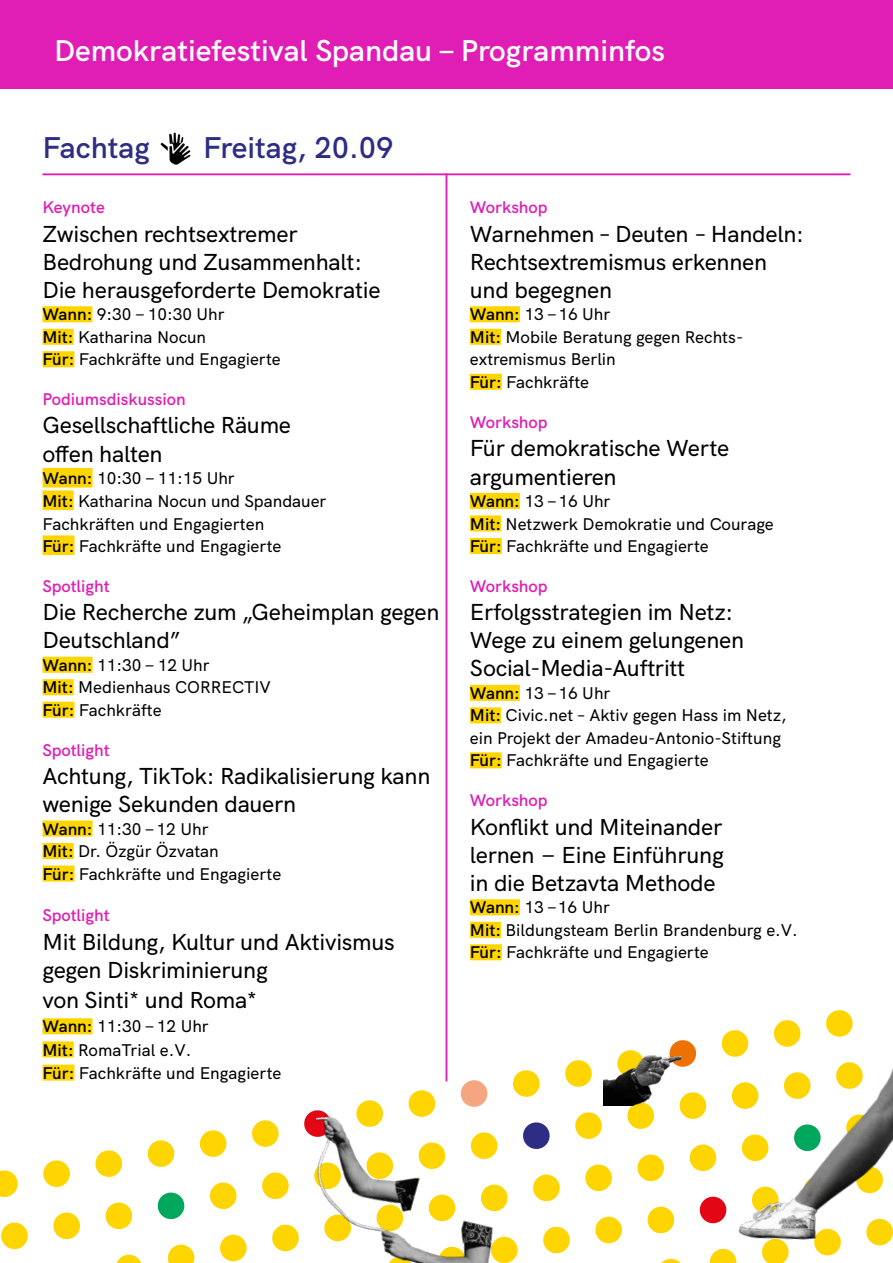
<style>
.page{position:relative;width:893px;height:1263px;background:#fff}
.page>*{position:absolute;margin:0;border:0;box-sizing:border-box;transform-origin:0 0}
.t1{font:600 30px "HK Grotesk";color:#fff}
.t2{font:600 30px "HK Grotesk";color:#2d2e83}
.t3{font:500 23.1px/28.2px "HK Grotesk";letter-spacing:-.01em;color:#000}
.t4{font:500 16.95px/22.5px "HK Grotesk";color:#000}
.t5{font:600 16.8px "HK Grotesk";color:#e01db4}
.t6{font:500 16.8px/22.5px "HK Grotesk";color:#000}
.s1{font-weight:600}
</style>
<div class="page">
<div style="left:43px;top:306px;width:49px;height:16px;background:#ffd500"></div>
<div style="left:43px;top:329px;width:31px;height:16px;background:#ffd500"></div>
<div style="left:43px;top:351px;width:31px;height:16px;background:#ffd500"></div>
<div style="left:43px;top:468px;width:50px;height:19px;background:#ffd500"></div>
<div style="left:43px;top:490px;width:31px;height:20px;background:#ffd500"></div>
<div style="left:43px;top:535px;width:32px;height:20px;background:#ffd500"></div>
<div style="left:43px;top:657px;width:50px;height:16px;background:#ffd500"></div>
<div style="left:43px;top:679px;width:31px;height:16px;background:#ffd500"></div>
<div style="left:43px;top:702px;width:32px;height:16px;background:#ffd500"></div>
<div style="left:43px;top:820px;width:50px;height:16px;background:#ffd500"></div>
<div style="left:43px;top:843px;width:31px;height:16px;background:#ffd500"></div>
<div style="left:43px;top:865px;width:32px;height:16px;background:#ffd500"></div>
<div style="left:43px;top:1018px;width:50px;height:16px;background:#ffd500"></div>
<div style="left:43px;top:1041px;width:31px;height:16px;background:#ffd500"></div>
<div style="left:43px;top:1064px;width:32px;height:16px;background:#ffd500"></div>
<div style="left:470px;top:306px;width:50px;height:16px;background:#ffd500"></div>
<div style="left:470px;top:329px;width:31px;height:16px;background:#ffd500"></div>
<div style="left:470px;top:374px;width:32px;height:16px;background:#ffd500"></div>
<div style="left:470px;top:493px;width:50px;height:16px;background:#ffd500"></div>
<div style="left:470px;top:515px;width:31px;height:16px;background:#ffd500"></div>
<div style="left:470px;top:538px;width:32px;height:16px;background:#ffd500"></div>
<div style="left:470px;top:685px;width:50px;height:16px;background:#ffd500"></div>
<div style="left:470px;top:707px;width:31px;height:16px;background:#ffd500"></div>
<div style="left:470px;top:752px;width:32px;height:16px;background:#ffd500"></div>
<div style="left:470px;top:899px;width:50px;height:16px;background:#ffd500"></div>
<div style="left:470px;top:922px;width:31px;height:16px;background:#ffd500"></div>
<div style="left:470px;top:944px;width:32px;height:16px;background:#ffd500"></div>
<img style="left:160px;top:133px;width:31px;height:32px">
<div style="left:0;top:0;width:893px;height:88px;background:#e01db4"></div>
<hr style="left:43px;top:173px;width:807px;height:2px;background:#e01db4">
<hr style="left:446px;top:173px;width:1px;height:908px;background:#e01db4">
<svg style="left:661px;top:1258px;width:20px;height:5px"></svg>
<svg style="left:543px;top:1226px;width:27px;height:28px"></svg>
<svg style="left:595px;top:1216px;width:27px;height:28px"></svg>
<svg style="left:647px;top:1206px;width:28px;height:28px"></svg>
<svg style="left:699px;top:1201px;width:4px;height:18px"></svg>
<svg style="left:116px;top:1254px;width:26px;height:9px"></svg>
<svg style="left:167px;top:1244px;width:28px;height:19px"></svg>
<svg style="left:220px;top:1234px;width:27px;height:28px"></svg>
<svg style="left:272px;top:1224px;width:27px;height:28px"></svg>
<svg style="left:533px;top:1174px;width:27px;height:28px"></svg>
<svg style="left:585px;top:1164px;width:27px;height:28px"></svg>
<svg style="left:637px;top:1154px;width:28px;height:28px"></svg>
<svg style="left:689px;top:1144px;width:14px;height:28px"></svg>
<svg style="left:1px;top:1222px;width:27px;height:28px"></svg>
<svg style="left:53px;top:1212px;width:27px;height:28px"></svg>
<svg style="left:105px;top:1202px;width:28px;height:28px"></svg>
<svg style="left:157px;top:1192px;width:28px;height:28px"></svg>
<svg style="left:210px;top:1182px;width:27px;height:28px"></svg>
<svg style="left:262px;top:1172px;width:27px;height:27px"></svg>
<svg style="left:523px;top:1122px;width:27px;height:27px"></svg>
<svg style="left:575px;top:1112px;width:27px;height:27px"></svg>
<svg style="left:627px;top:1106px;width:27px;height:23px"></svg>
<svg style="left:679px;top:1092px;width:24px;height:27px"></svg>
<svg style="left:0;top:1170px;width:18px;height:27px"></svg>
<svg style="left:43px;top:1160px;width:27px;height:27px"></svg>
<svg style="left:95px;top:1150px;width:27px;height:27px"></svg>
<svg style="left:147px;top:1140px;width:28px;height:27px"></svg>
<svg style="left:199px;top:1130px;width:28px;height:27px"></svg>
<svg style="left:252px;top:1120px;width:27px;height:27px"></svg>
<svg style="left:304px;top:1110px;width:24px;height:27px"></svg>
<svg style="left:356px;top:1100px;width:27px;height:15px"></svg>
<svg style="left:408px;top:1090px;width:28px;height:25px"></svg>
<svg style="left:460px;top:1080px;width:28px;height:27px"></svg>
<svg style="left:513px;top:1070px;width:27px;height:27px"></svg>
<svg style="left:565px;top:1060px;width:27px;height:27px"></svg>
<svg style="left:672px;top:1040px;width:25px;height:26px"></svg>
<img style="left:703px;top:1010px;width:190px;height:253px">
<img style="left:315px;top:1115px;width:203px;height:148px">
<img style="left:604px;top:1046px;width:85px;height:60px">
<h1 class="t1" style="left:54px;top:27px;width:613px">Demokratiefestival Spandau — Programminfos</h1>
<h1 class="t2" style="left:43px;top:124px;width:109px">Fachtag</h1>
<h1 class="t2" style="left:203px;top:124px;width:192px">Freitag, 20.09</h1>
<p class="t5" style="left:43px;top:194px;width:64px">Keynote</p>
<h2 class="t3" style="left:43px;top:217px;width:340px">Zwischen rechtsextremer<br>Bedrohung und Zusammenhalt:<br>Die herausgeforderte Demokratie</h2>
<p class="t6" style="left:43px;top:302px;width:240px"><span class="s1">Wann:</span> 9:30 — 10:30 Uhr<br><span class="s1">Mit:</span> Katharina Nocun<br><span class="s1">Für:</span> Fachkräfte und Engagierte</p>
<p class="t5" style="left:43px;top:386px;width:145px">Podiumsdiskussion</p>
<h2 class="t3" style="left:43px;top:409px;width:250px">Gesellschaftliche Räume offen halten</h2>
<p class="t4" style="left:43px;top:466px;width:285px"><span class="s1">Wann:</span> 10:30 — 11:15 Uhr<br><span class="s1">Mit:</span> Katharina Nocun und Spandauer<br>Fachkräften und Engagierten<br><span class="s1">Für:</span> Fachkräfte und Engagierte</p>
<p class="t5" style="left:43px;top:573px;width:69px">Spotlight</p>
<h2 class="t3" style="left:43px;top:596px;width:398px">Die Recherche zum „Geheimplan gegen<br>Deutschland”</h2>
<p class="t4" style="left:43px;top:652px;width:230px"><span class="s1">Wann:</span> 11:30 — 12 Uhr<br><span class="s1">Mit:</span> Medienhaus CORRECTIV<br><span class="s1">Für:</span> Fachkräfte</p>
<p class="t5" style="left:43px;top:737px;width:69px">Spotlight</p>
<h2 class="t3" style="left:43px;top:760px;width:389px">Achtung, TikTok: Radikalisierung kann wenige Sekunden dauern</h2>
<p class="t4" style="left:43px;top:816px;width:240px"><span class="s1">Wann:</span> 11:30 — 12 Uhr<br><span class="s1">Mit:</span> Dr. Özgür Özvatan<br><span class="s1">Für:</span> Fachkräfte und Engagierte</p>
<p class="t5" style="left:43px;top:902px;width:69px">Spotlight</p>
<h2 class="t3" style="left:43px;top:925px;width:354px">Mit Bildung, Kultur und Aktivismus gegen Diskriminierung</h2>
<h2 class="t3" style="left:43px;top:984px;width:216px">von Sinti* und Roma*</h2>
<p class="t4" style="left:43px;top:1013px;width:240px;line-height:23.1px"><span class="s1">Wann:</span> 11:30 — 12 Uhr<br><span class="s1">Mit:</span> RomaTrial e.V.<br><span class="s1">Für:</span> Fachkräfte und Engagierte</p>
<p class="t5" style="left:470px;top:194px;width:79px">Workshop</p>
<h2 class="t3" style="left:470px;top:217px;width:336px">Warnehmen – Deuten – Handeln:<br>Rechtsextremismus erkennen und begegnen</h2>
<p class="t4" style="left:470px;top:302px;width:275px"><span class="s1">Wann:</span> 13 — 16 Uhr<br><span class="s1">Mit:</span> Mobile Beratung gegen Rechts&shy;extremismus Berlin<br><span class="s1">Für:</span> Fachkräfte</p>
<p class="t5" style="left:470px;top:409px;width:79px">Workshop</p>
<h2 class="t3" style="left:470px;top:432px;width:261px">Für demokratische Werte argumentieren</h2>
<p class="t4" style="left:470px;top:488px;width:305px"><span class="s1">Wann:</span> 13 — 16 Uhr<br><span class="s1">Mit:</span> Netzwerk Demokratie und Courage<br><span class="s1">Für:</span> Fachkräfte und Engagierte</p>
<p class="t5" style="left:470px;top:573px;width:79px">Workshop</p>
<h2 class="t3" style="left:470px;top:596px;width:276px">Erfolgsstrategien im Netz:<br>Wege zu einem gelungenen<br>Social-Media-Auftritt</h2>
<p class="t4" style="left:470px;top:680px;width:318px"><span class="s1">Wann:</span> 13 — 16 Uhr<br><span class="s1">Mit:</span> Civic.net – Aktiv gegen Hass im Netz, ein Projekt der Amadeu-Antonio-Stiftung<br><span class="s1">Für:</span> Fachkräfte und Engagierte</p>
<p class="t5" style="left:470px;top:787px;width:79px">Workshop</p>
<h2 class="t3" style="left:470px;top:810px;width:256px;text-align:justify">Konflikt und Miteinander lernen – Eine Einführung in die Betzavta Methode</h2>
<p class="t4" style="left:470px;top:895px;width:330px"><span class="s1">Wann:</span> 13 — 16 Uhr<br><span class="s1">Mit:</span> Bildungsteam Berlin Brandenburg e.V.<br><span class="s1">Für:</span> Fachkräfte und Engagierte</p>
</div>
